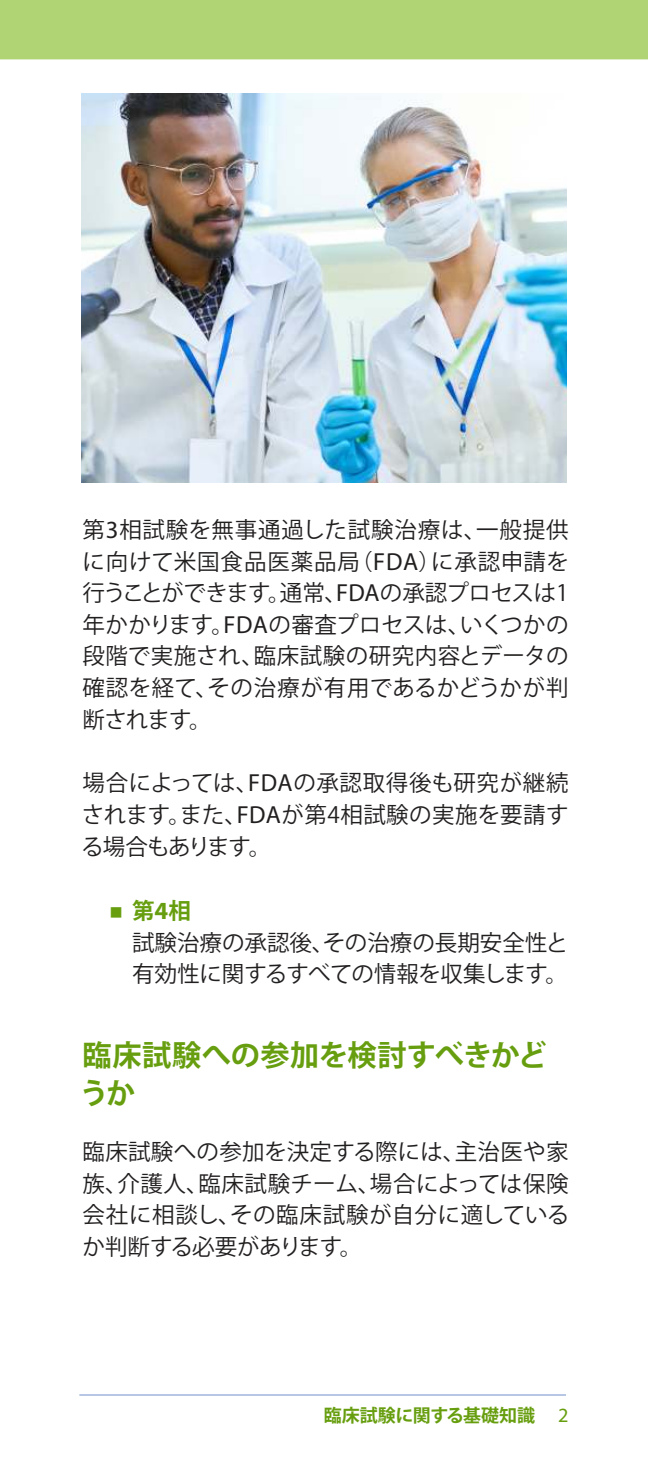
<style>
.page{position:relative;width:648px;height:1458px;background:#fff}
.page>*{position:absolute;margin:0;border:0;box-sizing:border-box;transform-origin:0 0}
.t1{font:700 29.25px/38.2px "Koz Go Pro";color:#679e0f}
.t2{font:22.5px/31.5px "Koz Go Pro";color:#221f1f;text-align:justify}
.t3{font:700 18px "Koz Go Pro";color:#679e0f}
.s1{font-family:"Myriad Pro";font-size:24.75px}
.s2{color:#679e0f}
.s3{font-weight:700;color:#679e0f}
.s4{font-family:"Myriad Pro";font-weight:700;font-size:24.75px;color:#679e0f}
.s5{font-family:"Myriad Pro";font-weight:400;font-size:20.25px}
</style>
<div class="page">
<hr style="left:79px;top:1394px;width:487px;height:2px;background:#7e9bd0">
<div style="left:0;top:0;width:648px;height:59px;background:#b0d474"></div>
<img style="left:81px;top:94px;width:486px;height:389px">
<p class="t2" style="left:83px;top:515px;width:488px">第<span class="s1">3</span>相試験を無事通過した試験治療は、一般提供に向けて米国食品医薬品局（<span class="s1">FDA</span>）に承認申請を行うことができます。通常、<span class="s1">FDA</span>の承認プロセスは1年かかります。<span class="s1">FDA</span>の審査プロセスは、いくつかの段階で実施され、臨床試験の研究内容とデータの確認を経て、その治療が有用であるかどうかが判断されます。</p>
<p class="t2" style="left:81px;top:768px;width:489px">場合によっては、<span class="s1">FDA</span>の承認取得後も研究が継続されます。また、<span class="s1">FDA</span>が第4相試験の実施を要請する場合もあります。</p>
<p class="t2" style="left:132px;top:895px;width:438px;text-align:left;text-indent:-22px"><span class="s2">■</span> <span class="s3">第</span><span class="s4">4</span><span class="s3">相<br></span>試験治療の承認後、その治療の長期安全性と有効性に関するすべての情報を収集します。</p>
<h1 class="t1" style="left:79px;top:1038px;width:469px">臨床試験への参加を検討すべきかどうか</h1>
<p class="t2" style="left:83px;top:1137px;width:488px">臨床試験への参加を決定する際には、主治医や家族、介護人、臨床試験チーム、場合によっては保険会社に相談し、その臨床試験が自分に適しているか判断する必要があります。</p>
<p class="t3" style="left:324px;top:1404px;width:246px">臨床試験に関する基礎知識 <span class="s5">2</span></p>
</div>
